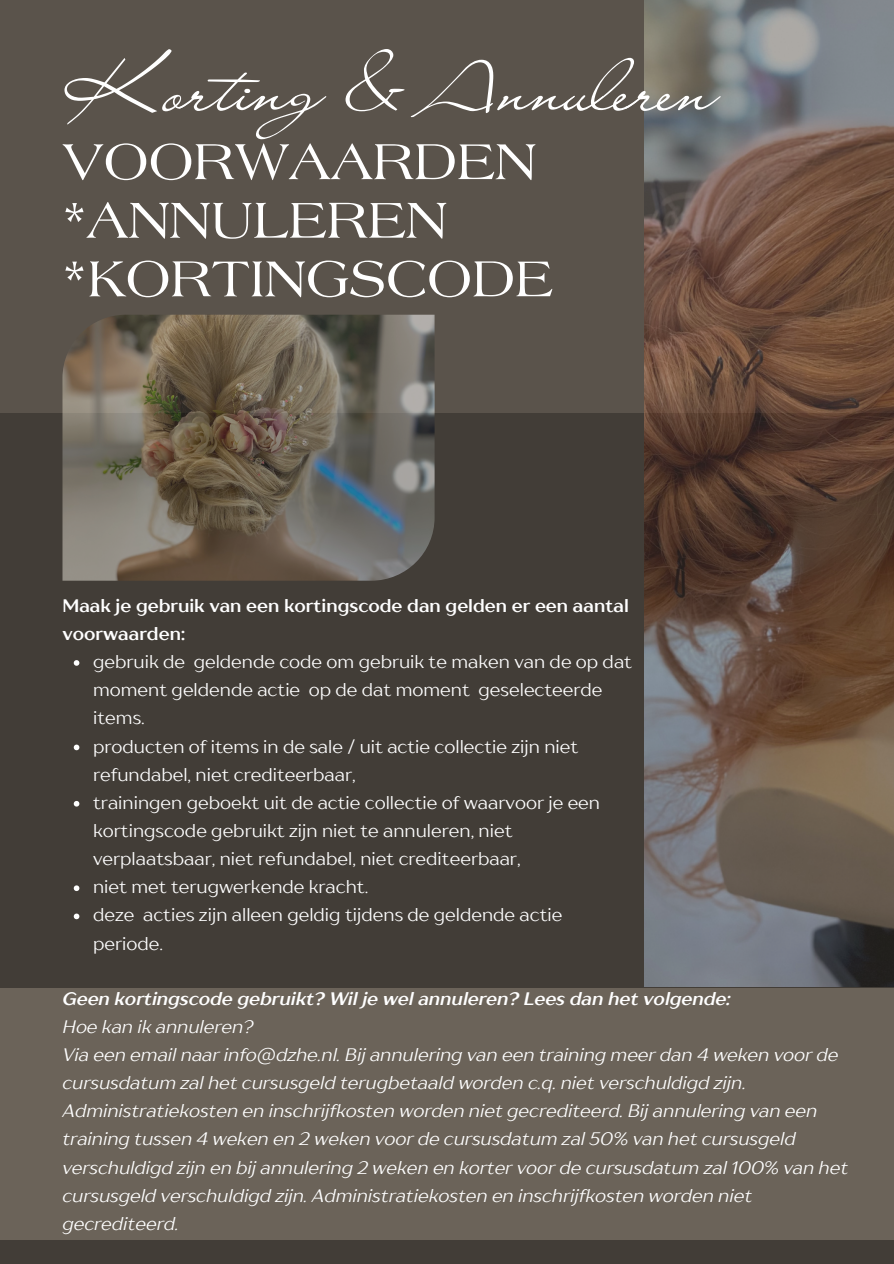
<style>
.page{position:relative;width:894px;height:1264px;background:#fff}
.page>*{position:absolute;margin:0;border:0;box-sizing:border-box;transform-origin:0 0}
.t1{font:73.5px "Liana";color:#fff}
.t2{font:54px/58.5px "Laguna";color:#fff}
.t3{font:italic 18px/28.2px "TT Drugs";color:#fff}
.t4{font:18px/28.2px "TT Drugs";color:#fff}
.t5{font:700 18px/28.2px "TT Drugs";color:#fff}
.t6{font:italic 700 18px "TT Drugs";color:#fff}
</style>
<div class="page">
<div style="left:0;top:0;width:893px;height:1263px;background:#423d37"></div>
<div style="left:0;top:0;width:893px;height:413px;background:#5a534b"></div>
<img style="left:644px;top:0;width:249px;height:986px">
<img style="left:62px;top:315px;width:372px;height:265px">
<div style="left:0;top:987px;width:893px;height:252px;background:#6b6359"></div>
<svg style="left:74px;top:660px;width:5px;height:5px"></svg>
<svg style="left:74px;top:744px;width:5px;height:6px"></svg>
<svg style="left:74px;top:801px;width:5px;height:5px"></svg>
<svg style="left:74px;top:885px;width:5px;height:6px"></svg>
<svg style="left:74px;top:913px;width:5px;height:6px"></svg>
<h1 class="t1" style="left:62px;top:40px;width:656px">Korting&amp; Annuleren</h1>
<h2 class="t2" style="left:62px;top:135px;width:492px">VOORWAARDEN *ANNULEREN *KORTINGSCODE</h2>
<p class="t5" style="left:62px;top:591px;width:567px">Maak je gebruik van een kortingscode dan gelden er een aantal voorwaarden:</p>
<p class="t4" style="left:93px;top:647px;width:540px">gebruik de geldende code om gebruik te maken van de op dat moment geldende actie op de dat moment geselecteerde items.<br>producten of items in de sale / uit actie collectie zijn niet refundabel, niet crediteerbaar,<br>trainingen geboekt uit de actie collectie of waarvoor je een kortingscode gebruikt zijn niet te annuleren, niet verplaatsbaar, niet refundabel, niet crediteerbaar,<br>niet met terugwerkende kracht.<br>deze acties zijn alleen geldig tijdens de geldende actie periode.</p>
<p class="t6" style="left:62px;top:987px;width:669px">Geen kortingscode gebruikt? Wil je wel annuleren? Lees dan het volgende:</p>
<p class="t3" style="left:62px;top:1012px;width:787px">Hoe kan ik annuleren?<br>Via een email naar info@dzhe.nl. Bij annulering van een training meer dan 4 weken voor de cursusdatum zal het cursusgeld terugbetaald worden c.q. niet verschuldigd zijn.<br>Administratiekosten en inschrijfkosten worden niet gecrediteerd. Bij annulering van een training tussen 4 weken en 2 weken voor de cursusdatum zal 50% van het cursusgeld verschuldigd zijn en bij annulering 2 weken en korter voor de cursusdatum zal 100% van het cursusgeld verschuldigd zijn. Administratiekosten en inschrijfkosten worden niet gecrediteerd.</p>
</div>
